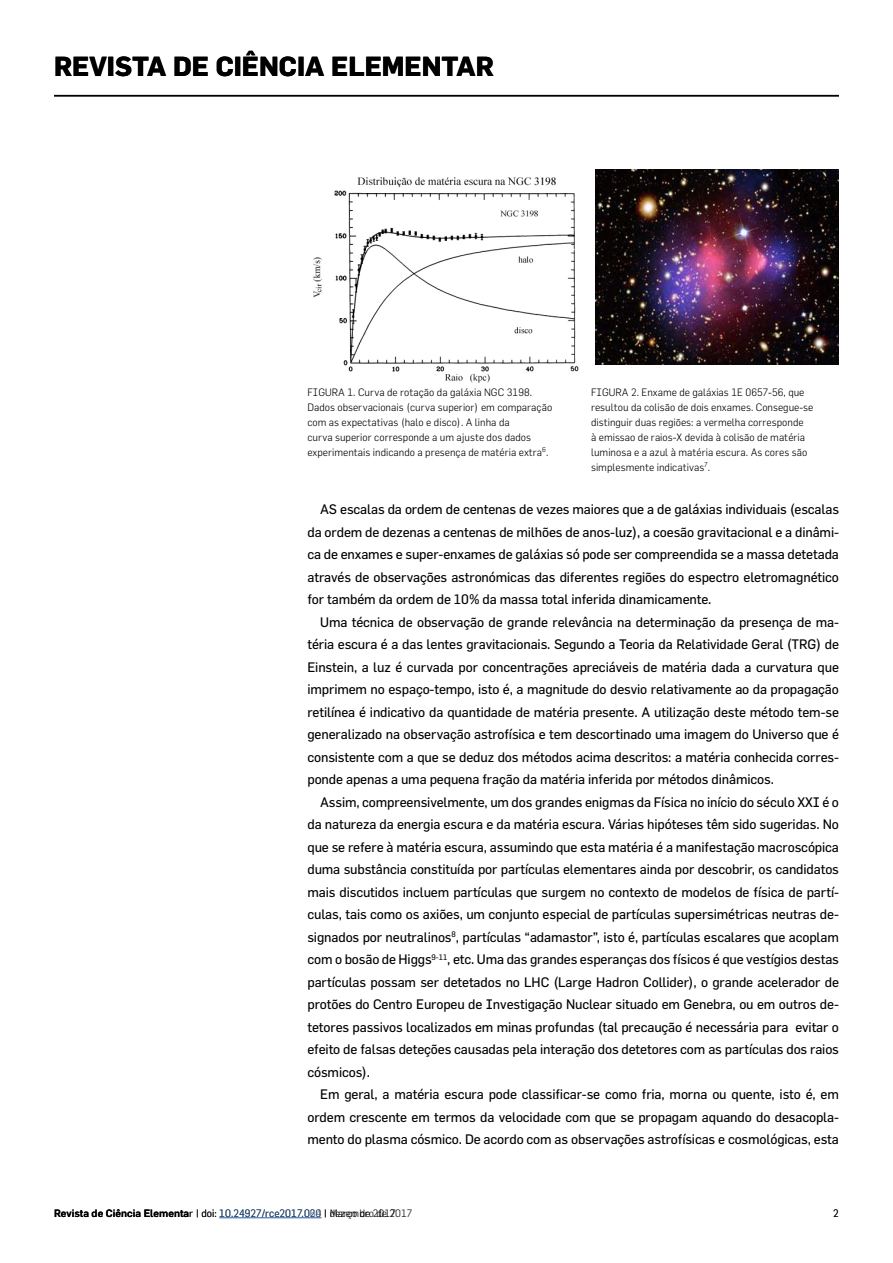
<style>
.page{position:relative;width:893px;height:1263px;background:#fff}
.page>*{position:absolute;margin:0;border:0;box-sizing:border-box;transform-origin:0 0}
.t1{font:700 27px "Flama";color:#000}
.t2{font:13.5px/22.5px "Flama";letter-spacing:-.01em;color:#000;text-align:justify}
.t3{font:300 10.5px/15px "Flama";color:#000}
.t4{font:500 10.5px "Flama";color:#000}
.s1{font-weight:300}
.s2{font-weight:300;color:#275b9b}
</style>
<div class="page">
<hr style="left:54px;top:95px;width:785px;height:1px;background:#000">
<hr style="left:219px;top:1217px;width:103px;height:1px;background:#275b9b">
<img style="left:313px;top:177px;width:266px;height:206px">
<img style="left:595px;top:169px;width:244px;height:196px">
<h1 class="t1" style="left:54px;top:50px;width:441px">REVISTA DE CIÊNCIA ELEMENTAR</h1>
<p class="t3" style="left:307px;top:385px;width:246px">FIGURA 1. Curva de rotação da galáxia NGC 3198.<br>Dados observacionais (curva superior) em comparação com as expectativas (halo e disco). A linha da<br>curva superior corresponde a um ajuste dos dados experimentais indicando a presença de matéria extra<sup>6</sup>.</p>
<p class="t3" style="left:591px;top:385px;width:224px">FIGURA 2. Enxame de galáxias 1E 0657-56, que resultou da colisão de dois enxames. Consegue-se distinguir duas regiões: a vermelha corresponde<br>à emissao de raios-X devida à colisão de matéria luminosa e a azul à matéria escura. As cores são simplesmente indicativas<sup>7</sup>.</p>
<p class="t2" style="left:307px;top:498px;width:533px;text-indent:13px">AS escalas da ordem de centenas de vezes maiores que a de galáxias individuais (escalas da ordem de dezenas a centenas de milhões de anos-luz), a coesão gravitacional e a dinâmi&shy;ca de enxames e super-enxames de galáxias só pode ser compreendida se a massa detetada através de observações astronómicas das diferentes regiões do espectro eletromagnético for também da ordem de 10% da massa total inferida dinamicamente.</p>
<p class="t2" style="left:307px;top:610px;width:533px;text-indent:13px">Uma técnica de observação de grande relevância na determinação da presença de ma&shy;téria escura é a das lentes gravitacionais. Segundo a Teoria da Relatividade Geral (TRG) de Einstein, a luz é curvada por concentrações apreciáveis de matéria dada a curvatura que imprimem no espaço-tempo, isto é, a magnitude do desvio relativamente ao da propagação retilínea é indicativo da quantidade de matéria presente. A utilização deste método tem-se generalizado na observação astrofísica e tem descortinado uma imagem do Universo que é consistente com a que se deduz dos métodos acima descritos: a matéria conhecida corres&shy;ponde apenas a uma pequena fração da matéria inferida por métodos dinâmicos.</p>
<p class="t2" style="left:307px;top:790px;width:533px;text-indent:13px">Assim, compreensivelmente, um dos grandes enigmas da Física no início do século XXI é o da natureza da energia escura e da matéria escura. Várias hipóteses têm sido sugeridas. No que se refere à matéria escura, assumindo que esta matéria é a manifestação macroscópica duma substância constituída por partículas elementares ainda por descobrir, os candidatos mais discutidos incluem partículas que surgem no contexto de modelos de física de partí&shy;culas, tais como os axiões, um conjunto especial de partículas supersimétricas neutras de&shy;signados por neutralinos<sup>8</sup>, partículas “adamastor”, isto é, partículas escalares que acoplam com o bosão de Higgs<sup>9-11</sup>, etc. Uma das grandes esperanças dos físicos é que vestígios destas partículas possam ser detetados no LHC (Large Hadron Collider), o grande acelerador de protões do Centro Europeu de Investigação Nuclear situado em Genebra, ou em outros de&shy;tetores passivos localizados em minas profundas (tal precaução é necessária para evitar o efeito de falsas deteções causadas pela interação dos detetores com as partículas dos raios cósmicos).</p>
<p class="t2" style="left:307px;top:1083px;width:533px;text-indent:13px">Em geral, a matéria escura pode classificar-se como fria, morna ou quente, isto é, em ordem crescente em termos da velocidade com que se propagam aquando do desacopla&shy;mento do plasma cósmico. De acordo com as observações astrofísicas e cosmológicas, esta</p>
<p class="t4" style="left:54px;top:1206px;width:360px">Revista de Ciência Elementa<span class="s1">r | doi:</span> <span class="s2">10.24927/rce2017.064</span> <span class="s1">| dezembro de 2017</span></p>
<p class="t3" style="left:310px;top:1205px;width:87px">20 Março de 2017</p>
<p class="t3" style="left:833px;top:1205px;width:7px">2</p>
</div>
